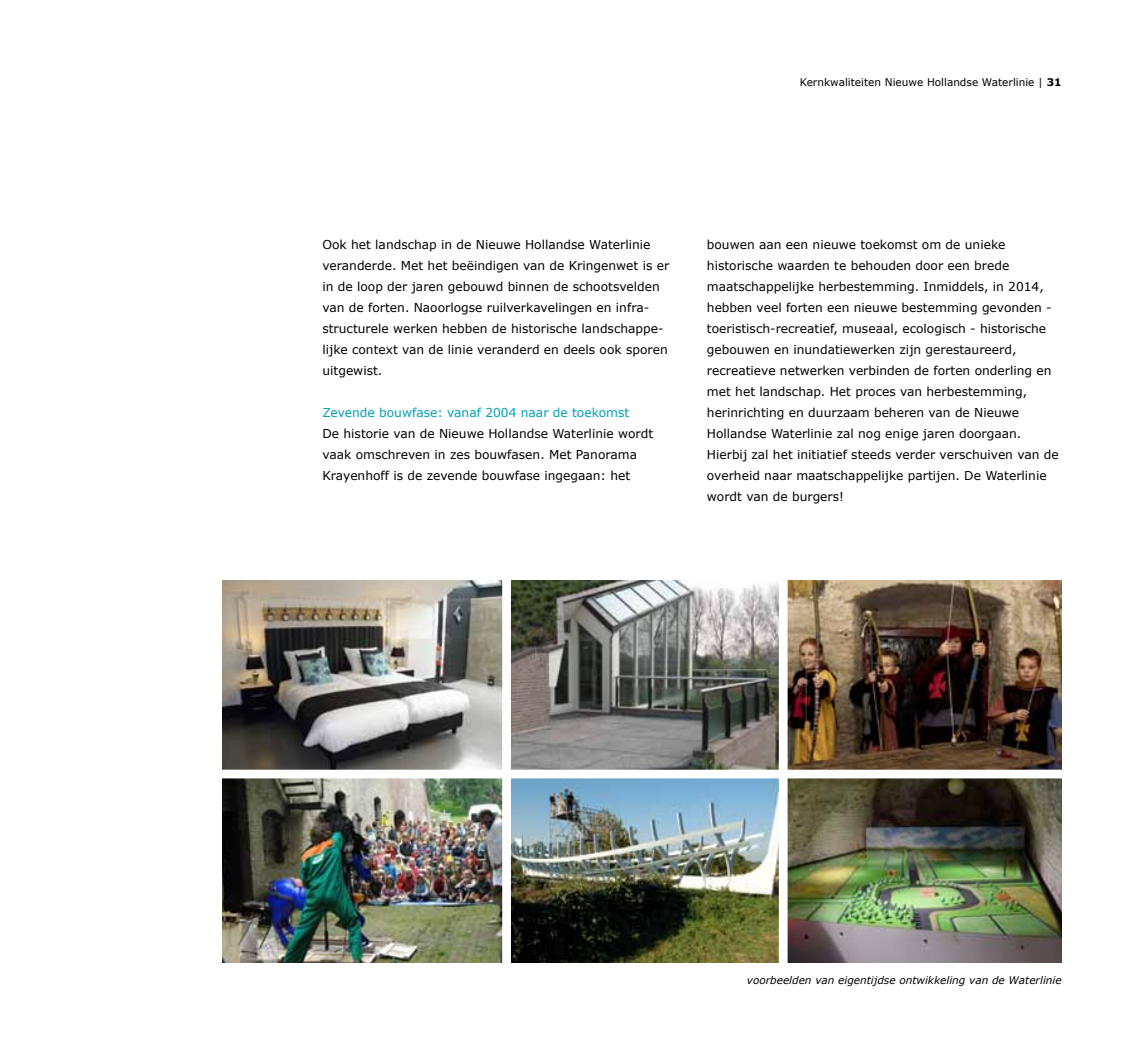
<style>
.page{position:relative;width:1141px;height:1042px;background:#fff}
.page>*{position:absolute;margin:0;border:0;box-sizing:border-box;transform-origin:0 0}
.t1{font:12.25px/21px "Verdana";color:#000}
.t2{font:12.25px "Verdana";color:#00a0b1}
.t3{font:italic 10.5px "Verdana";color:#000}
.t4{font:10.5px "Verdana";color:#000}
.s1{font-weight:700}
</style>
<div class="page">
<img style="left:222px;top:580px;width:840px;height:383px">
<div style="left:502px;top:573px;width:9px;height:394px;background:#fff"></div>
<div style="left:779px;top:573px;width:9px;height:394px;background:#fff"></div>
<div style="left:210px;top:769px;width:866px;height:9px;background:#fff"></div>
<p class="t4" style="left:800px;top:76px;width:263px">Kernkwaliteiten Nieuwe Hollandse Waterlinie | <span class="s1">31</span></p>
<p class="t1" style="left:322px;top:234px;width:348px">Ook het landschap in de Nieuwe Hollandse Waterlinie veranderde. Met het beëindigen van de Kringenwet is er in de loop der jaren gebouwd binnen de schootsvelden van de forten. Naoorlogse ruilverkavelingen en infra&shy;structurele werken hebben de historische landschappe&shy;lijke context van de linie veranderd en deels ook sporen uitgewist.</p>
<p class="t2" style="left:322px;top:405px;width:308px">Zevende bouwfase: vanaf 2004 naar de toekomst</p>
<p class="t1" style="left:322px;top:423px;width:332px">De historie van de Nieuwe Hollandse Waterlinie wordt vaak omschreven in zes bouwfasen. Met Panorama<br>Krayenhoff is de zevende bouwfase ingegaan: het</p>
<p class="t1" style="left:707px;top:234px;width:353px">bouwen aan een nieuwe toekomst om de unieke historische waarden te behouden door een brede maatschappelijke herbestemming. Inmiddels, in 2014, hebben veel forten een nieuwe bestemming gevonden - toeristisch-recreatief, museaal, ecologisch - historische gebouwen en inundatiewerken zijn gerestaureerd, recreatieve netwerken verbinden de forten onderling en met het landschap. Het proces van herbestemming, herinrichting en duurzaam beheren van de Nieuwe Hollandse Waterlinie zal nog enige jaren doorgaan.<br>Hierbij zal het initiatief steeds verder verschuiven van de overheid naar maatschappelijke partijen. De Waterlinie wordt van de burgers!</p>
<p class="t3" style="left:747px;top:974px;width:316px">voorbeelden van eigentijdse ontwikkeling van de Waterlinie</p>
</div>
